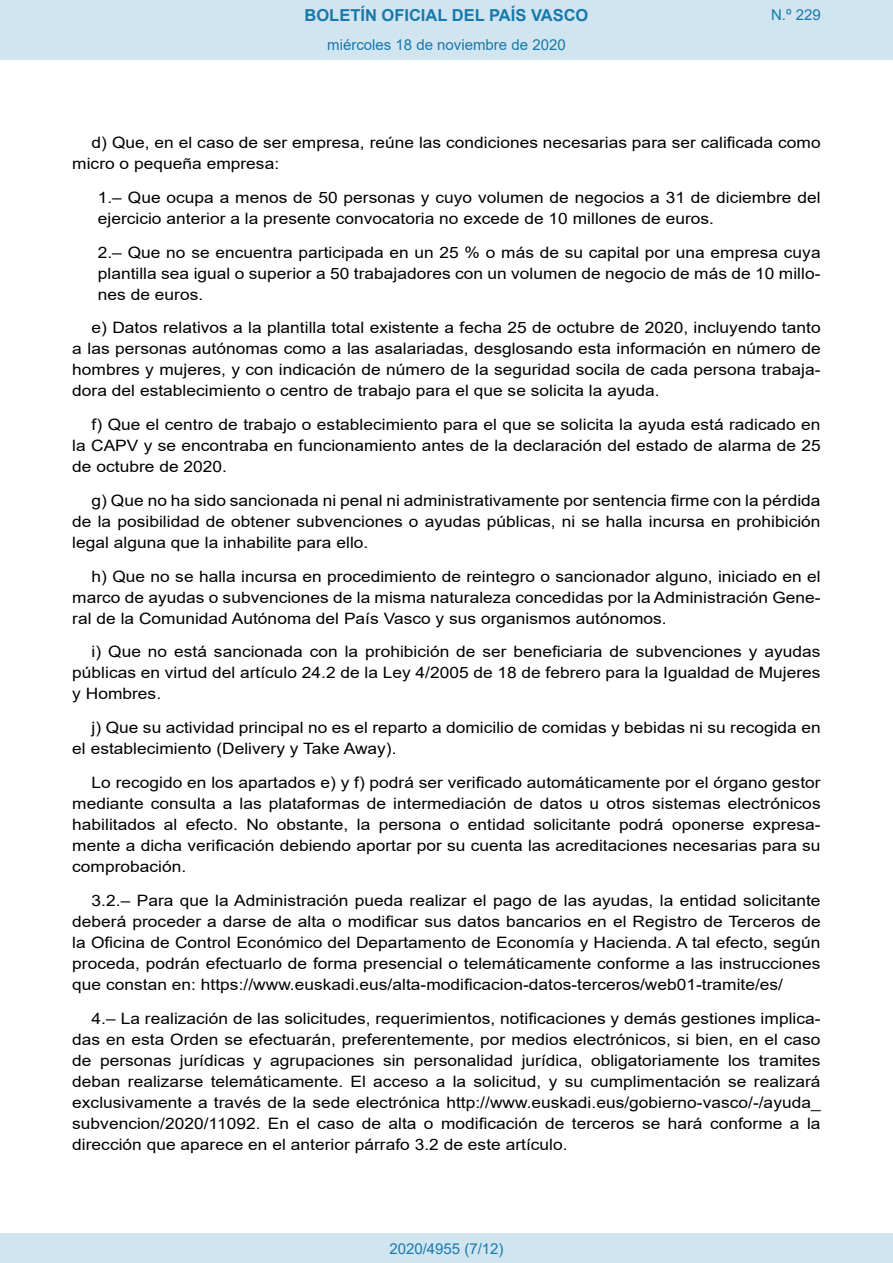
<style>
.page{position:relative;width:893px;height:1263px;background:#fff}
.page>*{position:absolute;margin:0;border:0;box-sizing:border-box;transform-origin:0 0}
.t1{font:700 16.5px "Arial";color:#1879ad}
.BOPVDetalle{font:15.6px/21px "Arial";color:#000;text-align:justify;scale:1.11 1}
.BOPVDetalle1{font:15.6px/21px "Arial";color:#000;scale:1.11 1}
.Paginacion_Centro{font:15px "Arial";color:#1879ad}
</style>
<div class="page">
<div style="left:0;top:0;width:893px;height:60px;background:#d0e5f0"></div>
<div style="left:0;top:1233px;width:893px;height:30px;background:#d0e5f0"></div>
<p class="t1" style="left:305px;top:3px;width:285px">BOLETÍN OFICIAL DEL PAÍS VASCO</p>
<p class="Paginacion_Centro" style="left:327px;top:35px;width:240px">miércoles 18 de noviembre de 2020</p>
<p class="Paginacion_Centro" style="left:771px;top:5px;width:51px">N.º 229</p>
<p class="BOPVDetalle" style="left:72px;top:132px;width:676px;text-indent:19px">d) Que, en el caso de ser empresa, reúne las condiciones necesarias para ser calificada como micro o pequeña empresa:</p>
<p class="BOPVDetalle1" style="left:98px;top:187px;width:653px">1.– Que ocupa a menos de 50 personas y cuyo volumen de negocios a 31 de diciembre del ejercicio anterior a la presente convocatoria no excede de 10 millones de euros.</p>
<p class="BOPVDetalle1" style="left:98px;top:242px;width:653px;text-align:justify">2.– Que no se encuentra participada en un 25 % o más de su capital por una empresa cuya plantilla sea igual o superior a 50 trabajadores con un volumen de negocio de más de 10 millo&shy;nes de euros.</p>
<p class="BOPVDetalle" style="left:72px;top:317px;width:676px;text-indent:19px">e) Datos relativos a la plantilla total existente a fecha 25 de octubre de 2020, incluyendo tanto a las personas autónomas como a las asalariadas, desglosando esta información en número de hombres y mujeres, y con indicación de número de la seguridad socila de cada persona trabaja&shy;dora del establecimiento o centro de trabajo para el que se solicita la ayuda.</p>
<p class="BOPVDetalle" style="left:72px;top:414px;width:676px;text-indent:19px">f) Que el centro de trabajo o establecimiento para el que se solicita la ayuda está radicado en la CAPV y se encontraba en funcionamiento antes de la declaración del estado de alarma de 25 de octubre de 2020.</p>
<p class="BOPVDetalle" style="left:72px;top:490px;width:676px;text-indent:19px">g) Que no ha sido sancionada ni penal ni administrativamente por sentencia firme con la pérdida de la posibilidad de obtener subvenciones o ayudas públicas, ni se halla incursa en prohibición legal alguna que la inhabilite para ello.</p>
<p class="BOPVDetalle" style="left:72px;top:566px;width:676px;text-indent:19px">h) Que no se halla incursa en procedimiento de reintegro o sancionador alguno, iniciado en el marco de ayudas o subvenciones de la misma naturaleza concedidas por la Administración Gene&shy;ral de la Comunidad Autónoma del País Vasco y sus organismos autónomos.</p>
<p class="BOPVDetalle" style="left:72px;top:641px;width:676px;text-indent:19px">i) Que no está sancionada con la prohibición de ser beneficiaria de subvenciones y ayudas públicas en virtud del artículo 24.2 de la Ley 4/2005 de 18 de febrero para la Igualdad de Mujeres y Hombres.</p>
<p class="BOPVDetalle" style="left:72px;top:717px;width:676px;text-indent:19px">j) Que su actividad principal no es el reparto a domicilio de comidas y bebidas ni su recogida en el establecimiento (Delivery y Take Away).</p>
<p class="BOPVDetalle" style="left:72px;top:772px;width:676px;text-indent:19px">Lo recogido en los apartados e) y f) podrá ser verificado automáticamente por el órgano gestor mediante consulta a las plataformas de intermediación de datos u otros sistemas electrónicos habilitados al efecto. No obstante, la persona o entidad solicitante podrá oponerse expresa&shy;mente a dicha verificación debiendo aportar por su cuenta las acreditaciones necesarias para su comprobación.</p>
<p class="BOPVDetalle" style="left:72px;top:890px;width:676px;text-indent:19px">3.2.– Para que la Administración pueda realizar el pago de las ayudas, la entidad solicitante deberá proceder a darse de alta o modificar sus datos bancarios en el Registro de Terceros de la Oficina de Control Económico del Departamento de Economía y Hacienda. A tal efecto, según proceda, podrán efectuarlo de forma presencial o telemáticamente conforme a las instrucciones que constan en: https://www.euskadi.eus/alta-modificacion-datos-terceros/web01-tramite/es/</p>
<p class="BOPVDetalle" style="left:72px;top:1007px;width:676px;text-indent:19px">4.– La realización de las solicitudes, requerimientos, notificaciones y demás gestiones implica&shy;das en esta Orden se efectuarán, preferentemente, por medios electrónicos, si bien, en el caso de personas jurídicas y agrupaciones sin personalidad jurídica, obligatoriamente los tramites deban realizarse telemáticamente. El acceso a la solicitud, y su cumplimentación se realizará exclusivamente a través de la sede electrónica http://www.euskadi.eus/gobierno-vasco/-/ayuda_ subvencion/2020/11092. En el caso de alta o modificación de terceros se hará conforme a la dirección que aparece en el anterior párrafo 3.2 de este artículo.</p>
<p class="Paginacion_Centro" style="left:389px;top:1238px;width:116px">2020/4955 (7/12)</p>
</div>
